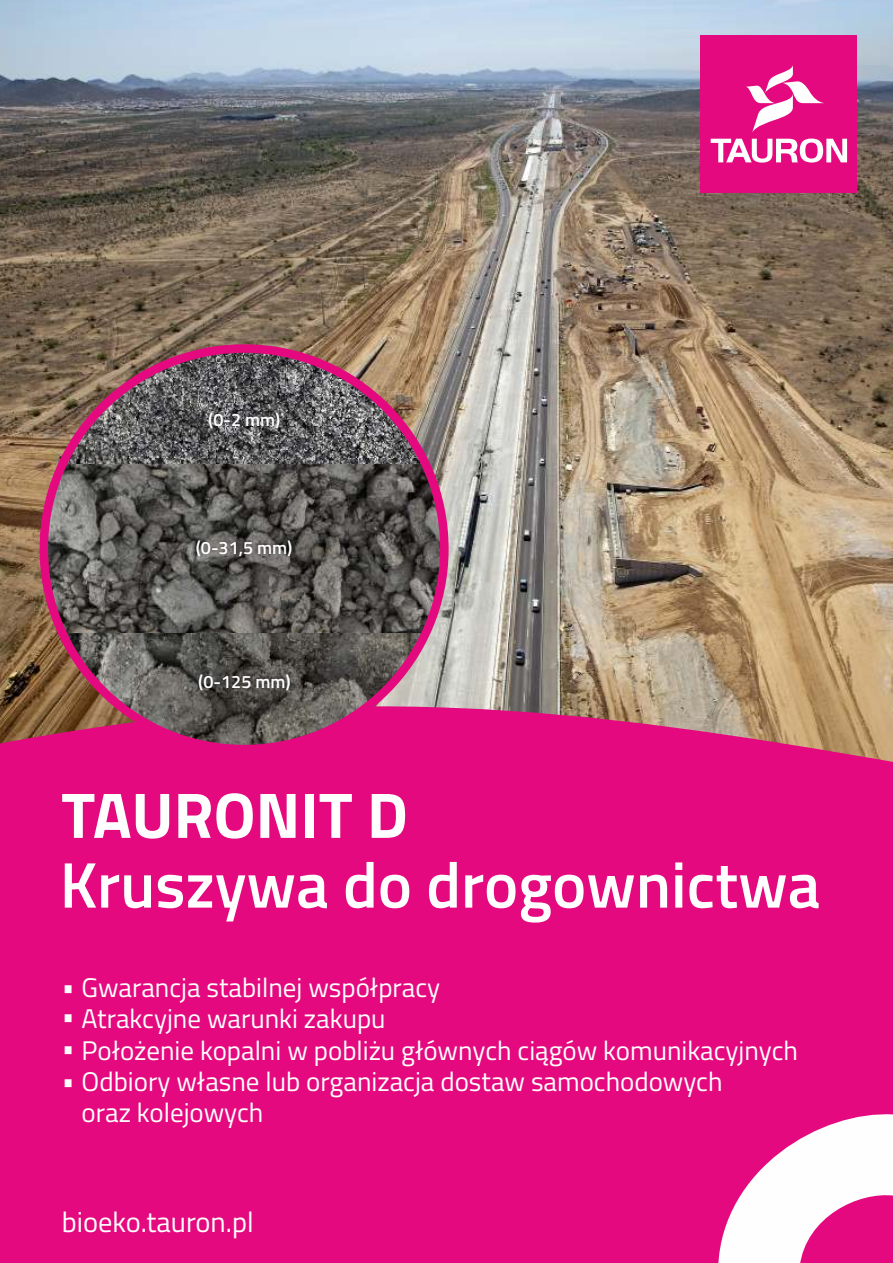
<style>
.page{position:relative;width:893px;height:1263px;background:#fff}
.page>*{position:absolute;margin:0;border:0;box-sizing:border-box;transform-origin:0 0}
.t1{font:600 64.5px "Titillium";color:#fefefe}
.t2{font:700 64.5px "Titillium";color:#fefefe}
.t3{font:28.5px "Titillium";color:#fefefe}
.t4{font:27.3px "Titillium";color:#fefefe}
.t5{font:27px "Titillium";color:#fefefe}
.t6{font:600 18px "Titillium";color:#fefefe}
.s1{font-size:27.3px}
</style>
<div class="page">
<img style="left:0;top:0;width:893px;height:679px">
<div style="left:700px;top:35px;width:157px;height:157px;background:#e5097f"></div>
<svg style="left:711px;top:139px;width:136px;height:24px"></svg>
<svg style="left:746px;top:65px;width:79px;height:67px"></svg>
<div style="left:0;top:679px;width:893px;height:584px;background:#e5097f"></div>
<svg style="left:718px;top:1110px;width:175px;height:153px"></svg>
<img style="left:44px;top:348px;width:400px;height:401px">
<div style="left:40px;top:344px;width:409px;height:409px;border:9px solid #e5097f;border-radius:50%"></div>
<img style="left:198px;top:671px;width:93px;height:20px">
<img style="left:208px;top:409px;width:74px;height:20px">
<img style="left:195px;top:540px;width:97px;height:18px">
<p class="t6" style="left:208px;top:412px;width:74px">(0-2 mm)</p>
<p class="t6" style="left:196px;top:541px;width:98px">(0-31,5 mm)</p>
<p class="t6" style="left:198px;top:674px;width:94px">(0-125 mm)</p>
<h1 class="t2" style="left:61px;top:789px;width:348px">TAURONIT D</h1>
<h1 class="t1" style="left:60px;top:859px;width:762px">Kruszywa do drogownictwa</h1>
<p class="t5" style="left:62px;top:976px;width:380px"><span class="s1">•</span> Gwarancja stabilnej współpracy</p>
<p class="t4" style="left:62px;top:1004px;width:14px">•</p>
<p class="t5" style="left:62px;top:1039px;width:737px"><span class="s1">•</span> Położenie kopalni w pobliżu głównych ciągów komunikacyjnych</p>
<p class="t5" style="left:62px;top:1071px;width:662px"><span class="s1">•</span> Odbiory własne lub organizacja dostaw samochodowych</p>
<p class="t5" style="left:82px;top:1008px;width:305px">Atrakcyjne warunki zakupu</p>
<p class="t5" style="left:82px;top:1102px;width:183px">oraz kolejowych</p>
<p class="t3" style="left:62px;top:1210px;width:193px">bioeko.tauron.pl</p>
</div>
